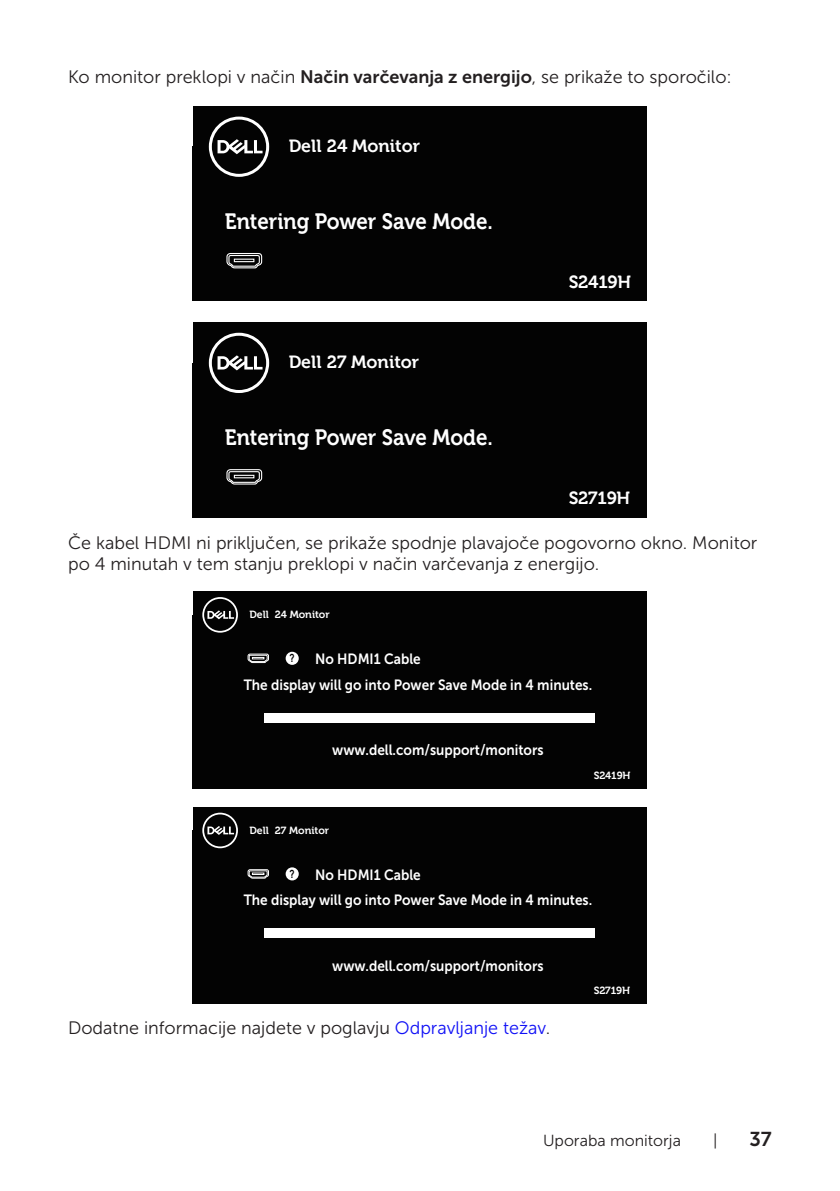
<style>
.page{position:relative;width:840px;height:1191px;background:#fff}
.page>*{position:absolute;margin:0;border:0;box-sizing:border-box;transform-origin:0 0}
.t1{font:700 22.4px "Museo For Dell";color:#fff;scale:.92 1}
.t2{font:20px "Museo Sans For Dell 700";color:#231f20}
.text{font:18px/21.6px "Museo Sans For Dell 300";color:#231f20}
.t3{font:700 17.6px "Museo For Dell";color:#fff}
.t4{font:16px "Museo Sans For Dell 300";color:#231f20}
.t5{font:14.8px/25.6px "Museo Sans For Dell 700";color:#fff;scale:.92 1}
.t6{font:700 11.2px "Arial";color:#030303;scale:.73 1}
.t7{font:700 10.4px "Museo For Dell";color:#fff}
.s1{font-family:"Museo Sans For Dell 700"}
.s2{color:#1111f6}
</style>
<div class="page">
<div style="left:193px;top:147px;width:453px;height:154px;background:#030303"></div>
<div style="left:193px;top:106px;width:453px;height:82px;background:#030303"></div>
<svg style="left:209px;top:117px;width:60px;height:60px"></svg>
<svg style="left:226px;top:253px;width:36px;height:16px"></svg>
<div style="left:193px;top:363px;width:453px;height:154px;background:#030303"></div>
<div style="left:193px;top:322px;width:453px;height:82px;background:#030303"></div>
<svg style="left:209px;top:333px;width:60px;height:60px"></svg>
<svg style="left:226px;top:469px;width:36px;height:16px"></svg>
<div style="left:193px;top:615px;width:453px;height:173px;background:#030303"></div>
<div style="left:193px;top:591px;width:453px;height:48px;background:#030303"></div>
<svg style="left:202px;top:597px;width:36px;height:35px"></svg>
<div style="left:264px;top:712px;width:331px;height:10px;background:#fff"></div>
<div style="left:285px;top:652px;width:13px;height:13px;background:#fff;border-radius:50%"></div>
<svg style="left:247px;top:653px;width:22px;height:10px"></svg>
<div style="left:193px;top:830px;width:453px;height:174px;background:#030303"></div>
<div style="left:193px;top:806px;width:453px;height:48px;background:#030303"></div>
<svg style="left:202px;top:812px;width:36px;height:36px"></svg>
<div style="left:264px;top:928px;width:331px;height:10px;background:#fff"></div>
<div style="left:285px;top:867px;width:13px;height:13px;background:#fff;border-radius:50%"></div>
<svg style="left:247px;top:869px;width:22px;height:9px"></svg>
<p class="text" style="left:68px;top:66px;width:665px">Ko monitor preklopi v način <span class="s1">Način varčevanja z energijo</span>, se prikaže to sporočilo:</p>
<p class="t3" style="left:289px;top:136px;width:133px">Dell 24 Monitor</p>
<p class="t1" style="left:225px;top:209px;width:293px">Entering Power Save Mode.</p>
<p class="t3" style="left:289px;top:352px;width:132px">Dell 27 Monitor</p>
<p class="t1" style="left:225px;top:425px;width:293px">Entering Power Save Mode.</p>
<p class="t3" style="left:568px;top:272px;width:64px">S2419H</p>
<p class="t3" style="left:568px;top:488px;width:63px">S2719H</p>
<p class="text" style="left:68px;top:532px;width:690px">Če kabel HDMI ni priključen, se prikaže spodnje plavajoče pogovorno okno. Monitor po 4 minutah v tem stanju preklopi v način varčevanja z energijo.</p>
<p class="t7" style="left:249px;top:608px;width:82px">Dell 24 Monitor</p>
<p class="t5" style="left:244px;top:646px;width:380px;text-indent:71px">No HDMI1 Cable<br>The display will go into Power Save Mode in 4 minutes.</p>
<p class="t6" style="left:289px;top:651px;width:8px">?</p>
<p class="t5" style="left:332px;top:737px;width:231px">www.dell.com/support/monitors</p>
<p class="t7" style="left:593px;top:769px;width:38px">S2419H</p>
<p class="t7" style="left:249px;top:824px;width:81px">Dell 27 Monitor</p>
<p class="t5" style="left:244px;top:861px;width:380px;text-indent:71px">No HDMI1 Cable<br>The display will go into Power Save Mode in 4 minutes.</p>
<p class="t6" style="left:289px;top:866px;width:8px">?</p>
<p class="t5" style="left:332px;top:953px;width:231px">www.dell.com/support/monitors</p>
<p class="text" style="left:68px;top:1017px;width:483px">Dodatne informacije najdete v poglavju <span class="s2">Odpravljanje težav</span>.</p>
<p class="t7" style="left:593px;top:984px;width:38px">S2719H</p>
<p class="t4" style="left:542px;top:1131px;width:139px">Uporaba monitorja</p>
<p class="t4" style="left:712px;top:1131px;width:6px">|</p>
<p class="t2" style="left:749px;top:1127px;width:24px">37</p>
</div>
